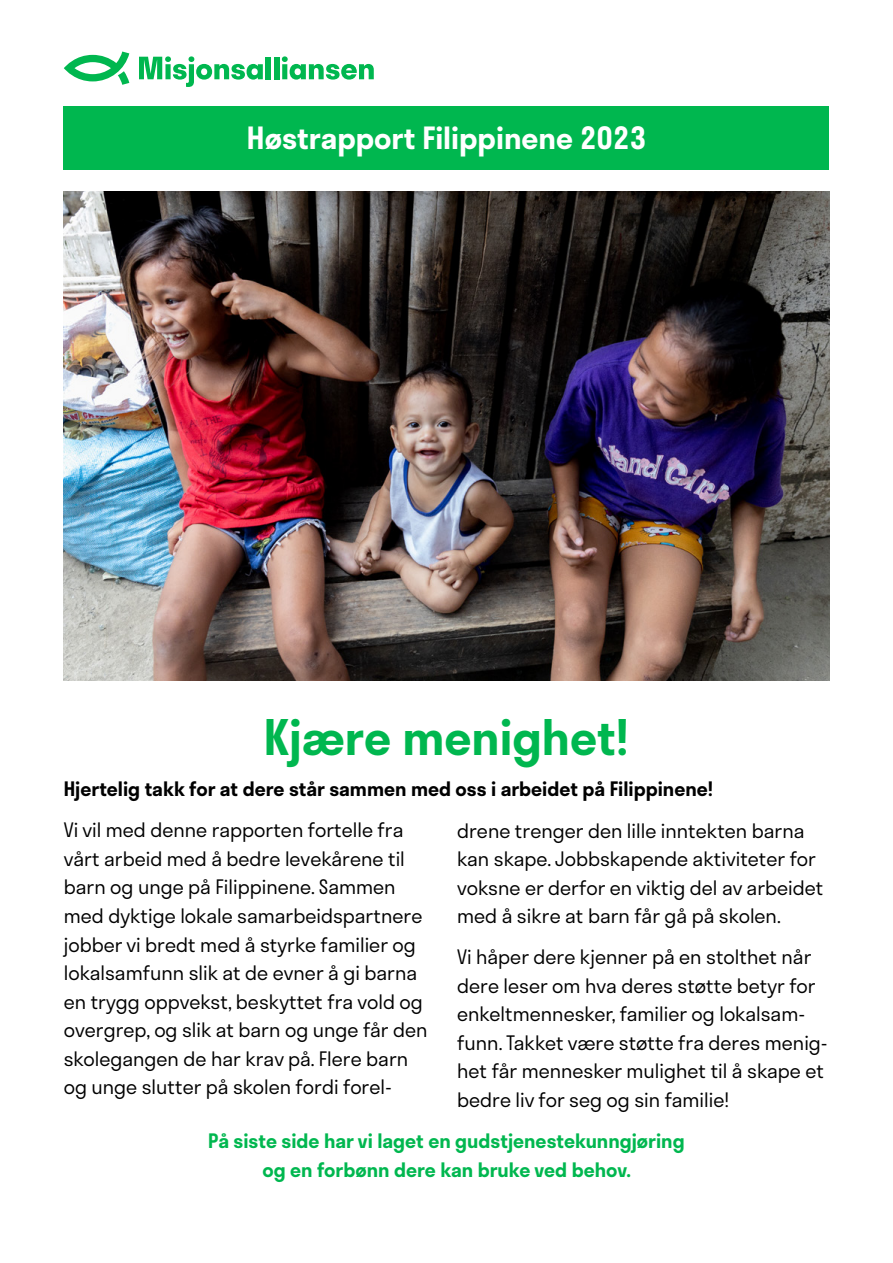
<style>
.page{position:relative;width:893px;height:1263px;background:#fff}
.page>*{position:absolute;margin:0;border:0;box-sizing:border-box;transform-origin:0 0}
.t1{font:600 48px "Stratos";color:#00b74f}
.t2{font:600 30px "Stratos";color:#fff}
.t3{font:300 19.5px/28.5px "Stratos";color:#000}
.t4{font:600 19.5px/28.5px "Stratos";color:#00b74f;text-align:center}
.t5{font:600 19.5px "Stratos";color:#000}
</style>
<div class="page">
<svg style="left:139px;top:56px;width:124px;height:31px"></svg>
<div style="left:266px;top:57px;width:5px;height:22px;background:#00b74f"></div>
<div style="left:274px;top:57px;width:5px;height:22px;background:#00b74f"></div>
<svg style="left:282px;top:56px;width:92px;height:24px"></svg>
<svg style="left:64px;top:52px;width:65px;height:33px"></svg>
<div style="left:64px;top:106px;width:765px;height:64px;background:#00b74f"></div>
<img style="left:64px;top:191px;width:765px;height:489px">
<h2 class="t2" style="left:247px;top:114px;width:401px">Høstrapport Filippinene 2023</h2>
<h1 class="t1" style="left:264px;top:699px;width:367px">Kjære menighet!</h1>
<p class="t5" style="left:64px;top:773px;width:651px">Hjertelig takk for at dere står sammen med oss i arbeidet på Filippinene!</p>
<p class="t3" style="left:64px;top:815px;width:365px">Vi vil med denne rapporten fortelle fra vårt arbeid med å bedre levekårene til barn og unge på Filippinene. Sammen med dyktige lokale samarbeidspartnere jobber vi bredt med å styrke familier og lokalsamfunn slik at de evner å gi barna en trygg oppvekst, beskyttet fra vold og overgrep, og slik at barn og unge får den skolegangen de har krav på. Flere barn og unge slutter på skolen fordi forel-</p>
<p class="t3" style="left:457px;top:815px;width:368px">drene trenger den lille inntekten barna kan skape. Jobbskapende aktiviteter for voksne er derfor en viktig del av arbeidet med å sikre at barn får gå på skolen.</p>
<p class="t3" style="left:457px;top:942px;width:372px">Vi håper dere kjenner på en stolthet når dere leser om hva deres støtte betyr for enkeltmennesker, familier og lokalsam&shy;funn. Takket være støtte fra deres menig&shy;het får mennesker mulighet til å skape et bedre liv for seg og sin familie!</p>
<p class="t4" style="left:208px;top:1126px;width:478px">På siste side har vi laget en gudstjenestekunngjøring og en forbønn dere kan bruke ved behov.</p>
</div>
